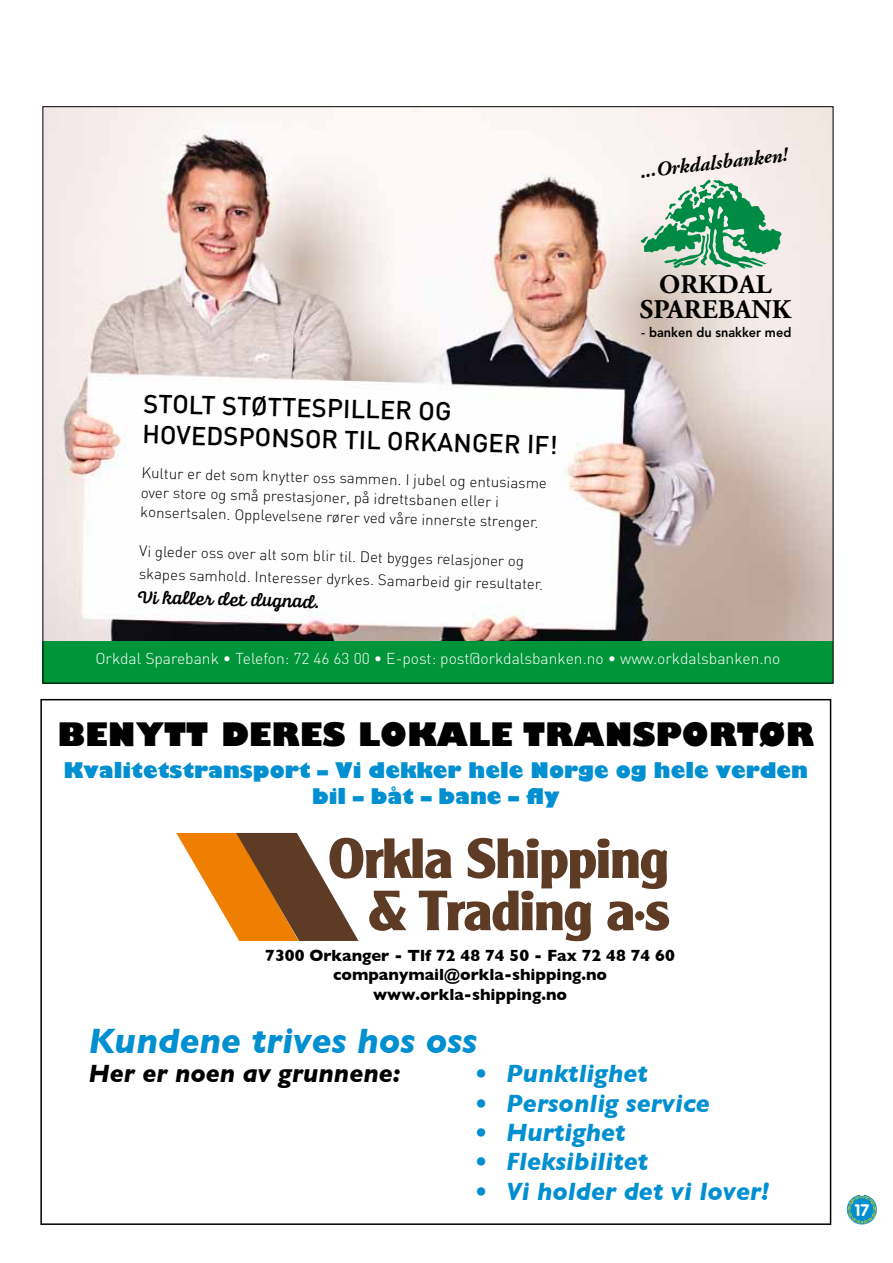
<style>
.page{position:relative;width:893px;height:1263px;background:#fff}
.page>*{position:absolute;margin:0;border:0;box-sizing:border-box;transform-origin:0 0}
.t1{font:italic 700 36px "Gill Sans";color:#008fd0}
.t2{font:800 31.5px "Gill Sans";color:#000}
.t3{font:700 27px/25.2px "Adobe Garamond Pro";color:#000;text-align:center}
.t4{font:500 25.65px/31.3px "DIN";color:#000}
.t5{font:italic 700 25.5px "Gill Sans";color:#008fd0}
.t6{font:italic 700 25.5px "Gill Sans";color:#000}
.t7{font:800 21px/25.2px "Gill Sans";color:#008fd0;text-align:center}
.t8{font:italic 700 20.25px "Adobe Garamond Pro";color:#000}
.t9{font:18.15px "Alianza Script 600";color:#000}
.t10{font:700 16.5px/19.8px "Gill Sans";color:#000;text-align:center}
.t11{font:700 16.5px "VAG Rounded";color:#fff}
.t12{font:300 15.6px "DIN";color:#fff}
.t13{font:300 15.15px/19.6px "DIN";color:#000}
.t14{font:800 13.35px "Avenir";color:#000;scale:.95 1}
</style>
<div class="page">
<svg style="left:847px;top:1195px;width:30px;height:29px"></svg>
<svg style="left:176px;top:833px;width:493px;height:108px"></svg>
<img style="left:45px;top:108px;width:786px;height:533px">
<svg style="left:640px;top:179px;width:142px;height:91px;background:#8bc2a3"></svg>
<div style="left:43px;top:641px;width:790px;height:42px;background:#009539"></div>
<h3 class="t8" style="left:639px;top:159px;width:150px;rotate:-6deg">...Orkdalsbanken!</h3>
<h3 class="t3" style="left:640px;top:272px;width:153px">ORKDAL<br>SPAREBANK</h3>
<h3 class="t4" style="left:143px;top:388px;width:417px;rotate:1deg">STOLT STØTTESPILLER OG<br>HOVEDSPONSOR TIL ORKANGER IF!</h3>
<p class="t13" style="left:142px;top:461px;width:407px;rotate:2deg">Kultur er det som knytter oss sammen. I jubel og entusiasme over store og små prestasjoner, på idrettsbanen eller i konsertsalen. Opplevelsene rører ved våre innerste strenger.</p>
<p class="t13" style="left:140px;top:538px;width:406px;line-height:22.5px;rotate:2deg">Vi gleder oss over alt som blir til. Det bygges relasjoner og skapes samhold. Interesser dyrkes. Samarbeid gir resultater.</p>
<p class="t9" style="left:138px;top:588px;width:183px;rotate:1deg">Vi kaller det dugnad.</p>
<p class="t14" style="left:641px;top:324px;width:159px">- banken du snakker med</p>
<p class="t12" style="left:95px;top:648px;width:687px">Orkdal Sparebank • Telefon: 72 46 63 00 • E-post: post@orkdalsbanken.no • www.orkdalsbanken.no</p>
<h2 class="t2" style="left:58px;top:715px;width:758px">BENYTT DERES LOKALE TRANSPORTØR</h2>
<h3 class="t7" style="left:64px;top:759px;width:746px">Kvalitetstransport – Vi dekker hele Norge og hele verden bil – båt – bane – fly</h3>
<p class="t10" style="left:265px;top:945px;width:411px">7300 Orkanger - Tlf 72 48 74 50 - Fax 72 48 74 60 companymail@orkla-shipping.no www.orkla-shipping.no</p>
<h1 class="t1" style="left:88px;top:1019px;width:390px">Kundene trives hos oss</h1>
<h3 class="t6" style="left:88px;top:1059px;width:314px">Her er noen av grunnene:</h3>
<h3 class="t5" style="left:474px;top:1059px;width:175px">• Punktlighet</h3>
<h3 class="t5" style="left:474px;top:1088px;width:237px">• Personlig service</h3>
<h3 class="t5" style="left:474px;top:1117px;width:153px">• Hurtighet</h3>
<h3 class="t5" style="left:474px;top:1147px;width:175px">• Fleksibilitet</h3>
<h3 class="t5" style="left:474px;top:1176px;width:296px">• Vi holder det vi lover!</h3>
<p class="t11" style="left:854px;top:1200px;width:16px">17</p>
</div>
